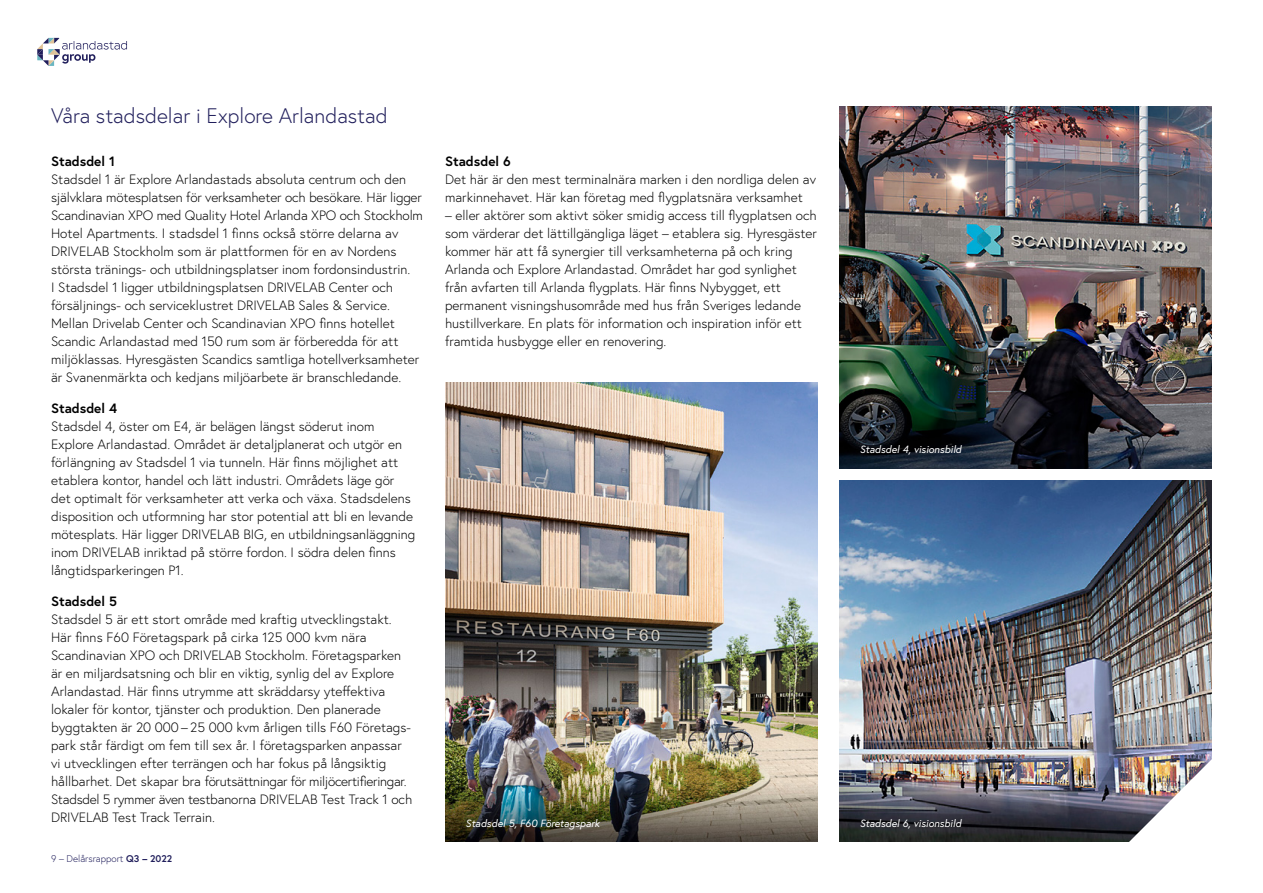
<style>
.page{position:relative;width:1263px;height:893px;background:#fff}
.page>*{position:absolute;margin:0;border:0;box-sizing:border-box;transform-origin:0 0}
.t1{font:300 21px "Europa";color:#201e5b}
.t2{font:300 13.5px/18px "Europa";color:#000}
.t3{font:700 13.5px "Europa";color:#000}
.t4{font:italic 10.5px "Europa";color:#fff}
.t5{font:300 9.75px "Europa";color:#201e5b}
.s1{font-weight:700}
</style>
<div class="page">
<img style="left:839px;top:106px;width:373px;height:362px">
<img style="left:445px;top:383px;width:372px;height:459px">
<img style="left:839px;top:480px;width:372px;height:362px">
<img style="left:1128px;top:758px;width:84px;height:84px">
<svg style="left:37px;top:38px;width:90px;height:28px"></svg>
<h1 class="t1" style="left:51px;top:102px;width:338px">Våra stadsdelar i Explore Arlandastad</h1>
<p class="t3" style="left:51px;top:152px;width:66px">Stadsdel 1</p>
<p class="t2" style="left:51px;top:170px;width:373px">Stadsdel 1 är Explore Arlandastads absoluta centrum och den självklara mötesplatsen för verksamheter och besökare. Här ligger Scandinavian XPO med Quality Hotel Arlanda XPO och Stockholm Hotel Apartments. I stadsdel 1 finns också större delarna av DRIVELAB Stockholm som är plattformen för en av Nordens största tränings- och utbildningsplatser inom fordonsindustrin.<br>I Stadsdel 1 ligger utbildningsplatsen DRIVELAB Center och försäljnings- och serviceklustret DRIVELAB Sales &amp; Service.<br>Mellan Drivelab Center och Scandinavian XPO finns hotellet Scandic Arlandastad med 150 rum som är förberedda för att miljöklassas. Hyresgästen Scandics samtliga hotellverksamheter är Svanenmärkta och kedjans miljöarbete är branschledande.</p>
<p class="t3" style="left:51px;top:399px;width:68px">Stadsdel 4</p>
<p class="t2" style="left:51px;top:417px;width:366px">Stadsdel 4, öster om E4, är belägen längst söderut inom Explore Arlandastad. Området är detaljplanerat och utgör en förlängning av Stadsdel 1 via tunneln. Här finns möjlighet att etablera kontor, handel och lätt industri. Områdets läge gör det optimalt för verksamheter att verka och växa. Stadsdelens disposition och utformning har stor potential att bli en levande mötesplats. Här ligger DRIVELAB BIG, en utbildningsanläggning inom DRIVELAB inriktad på större fordon. I södra delen finns långtidsparkeringen P1.</p>
<p class="t3" style="left:51px;top:592px;width:67px">Stadsdel 5</p>
<p class="t2" style="left:51px;top:610px;width:363px">Stadsdel 5 är ett stort område med kraftig utvecklingstakt.<br>Här finns F60 Företagspark på cirka 125 000 kvm nära Scandinavian XPO och DRIVELAB Stockholm. Företagsparken är en miljardsatsning och blir en viktig, synlig del av Explore Arlandastad. Här finns utrymme att skräddarsy yteffektiva lokaler för kontor, tjänster och produktion. Den planerade byggtakten är 20 000 – 25 000 kvm årligen tills F60 Företags&shy;park står färdigt om fem till sex år. I företagsparken anpassar vi utvecklingen efter terrängen och har fokus på långsiktig hållbarhet. Det skapar bra förutsättningar för miljöcertifieringar.<br>Stadsdel 5 rymmer även testbanorna DRIVELAB Test Track 1 och DRIVELAB Test Track Terrain.</p>
<p class="t5" style="left:51px;top:852px;width:123px">9 – Delårsrapport <span class="s1">Q3 – 2022</span></p>
<p class="t3" style="left:445px;top:152px;width:67px">Stadsdel 6</p>
<p class="t2" style="left:445px;top:170px;width:372px">Det här är den mest terminalnära marken i den nordliga delen av markinnehavet. Här kan företag med flygplatsnära verksamhet</p>
<p class="t2" style="left:445px;top:206px;width:373px">– eller aktörer som aktivt söker smidig access till flygplatsen och som värderar det lättillgängliga läget – etablera sig. Hyresgäster kommer här att få synergier till verksamheterna på och kring Arlanda och Explore Arlandastad. Området har god synlighet från avfarten till Arlanda flygplats. Här finns Nybygget, ett permanent visningshusområde med hus från Sveriges ledande hustillverkare. En plats för information och inspiration inför ett framtida husbygge eller en renovering.</p>
<p class="t4" style="left:466px;top:817px;width:136px">Stadsdel 5, F60 Företagspark</p>
<p class="t4" style="left:860px;top:443px;width:103px">Stadsdel 4, visionsbild</p>
<p class="t4" style="left:860px;top:817px;width:103px">Stadsdel 6, visionsbild</p>
</div>
